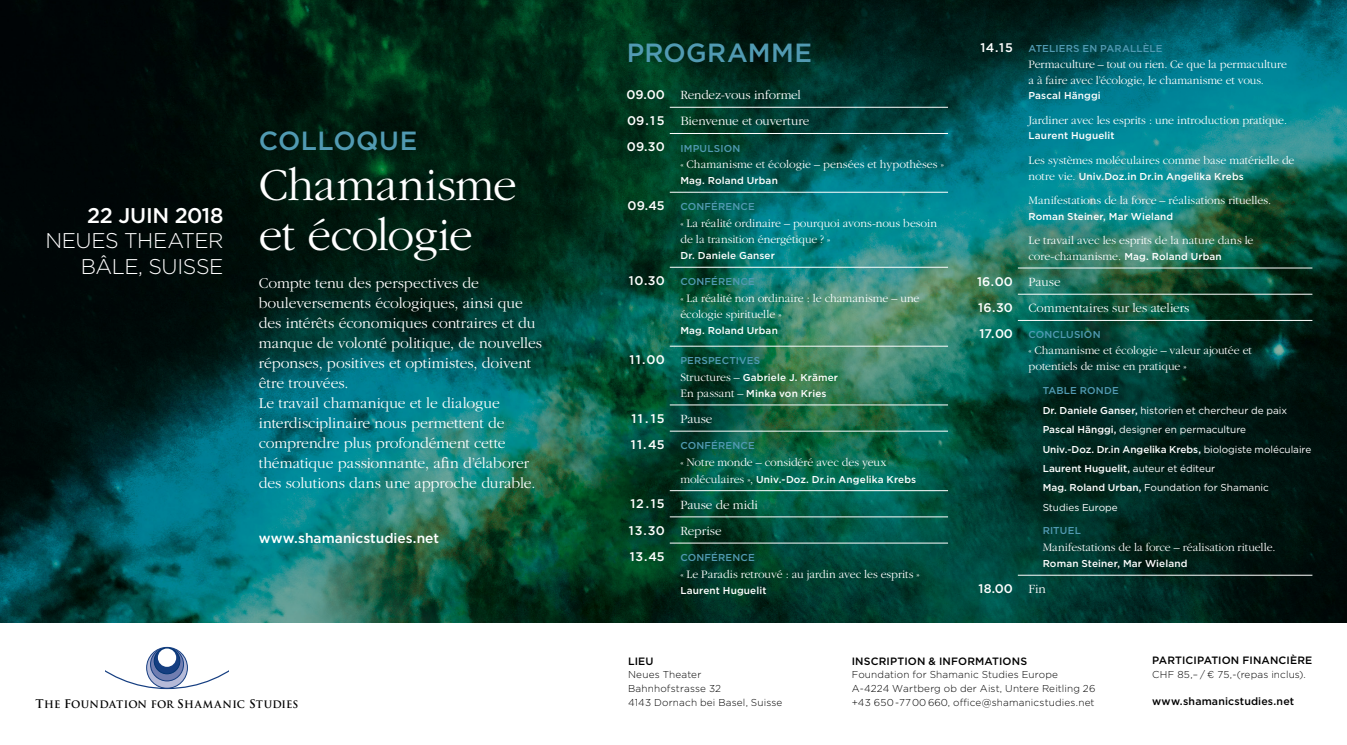
<style>
.page{position:relative;width:1347px;height:745px;background:#fff}
.page>*{position:absolute;margin:0;border:0;box-sizing:border-box;transform-origin:0 0}
.t1{font:300 47.5px/50px "Garamond";letter-spacing:-.015em;color:#fff}
.t2{font:500 26.25px "Gotham";letter-spacing:.015em;color:#519ab2}
.t3{font:300 21.25px/25.6px "Gotham";letter-spacing:-.025em;color:#fff;text-align:right}
.t4{font:500 21.25px "Gotham";letter-spacing:-.015em;color:#fff}
.t5{font:300 15.62px/20px "Garamond";letter-spacing:-.005em;color:#fff}
.t6{font:500 13.75px "Gotham";color:#fff}
.t7{font:300 13.12px/26.1px "Garamond";letter-spacing:-.01em;color:#fff}
.t8{font:500 12.5px/26.1px "Gotham";letter-spacing:.015em;color:#fff}
.t9{font:300 11.88px/15.6px "Garamond";letter-spacing:-.005em;color:#fff}
.t10{font:500 10.62px "Gotham";letter-spacing:.01em;color:#000}
.t11{font:700 10.12px "Trajan";letter-spacing:.01em;color:#000}
.t12{font:500 10px/16.2px "Gotham";letter-spacing:.015em;color:#fff}
.t13{font:10px/19.4px "Gotham";color:#fff}
.t14{font:300 10px/13.8px "Gotham";letter-spacing:.015em;color:#000}
.t15{font:500 10px "Gotham";letter-spacing:.02em;color:#519ab2}
.s1{font-size:11.62px}
.s2{font-family:"Gotham";font-weight:500;font-size:12.5px}
.s3{color:#519ab2}
.s4{font-family:"Garamond";font-weight:300;font-size:11.88px}
.s5{font-family:"Garamond";font-weight:300;font-size:13.12px}
.s6{font-family:"Gotham";font-weight:500;font-size:10px}
.s7{font-weight:500;color:#519ab2}
.s8{font-weight:500}
</style>
<div class="page">
<img style="left:0;top:0;width:1346px;height:622px">
<hr style="left:670px;top:107px;width:278px;height:1px;background:#fff">
<hr style="left:670px;top:133px;width:278px;height:1px;background:#fff">
<hr style="left:670px;top:192px;width:278px;height:1px;background:#fff">
<hr style="left:670px;top:267px;width:278px;height:1px;background:#fff">
<hr style="left:670px;top:346px;width:278px;height:1px;background:#fff">
<hr style="left:670px;top:404px;width:278px;height:1px;background:#fff">
<hr style="left:670px;top:430px;width:278px;height:1px;background:#fff">
<hr style="left:670px;top:490px;width:278px;height:1px;background:#fff">
<hr style="left:670px;top:516px;width:278px;height:1px;background:#fff">
<hr style="left:670px;top:542px;width:278px;height:1px;background:#fff">
<svg style="left:106px;top:671px;width:122px;height:17px"></svg>
<svg style="left:147px;top:647px;width:40px;height:40px"></svg>
<div style="left:146px;top:646px;width:42px;height:42px;border:1px solid #153e81;border-radius:50%"></div>
<svg style="left:150px;top:647px;width:33px;height:33px"></svg>
<div style="left:150px;top:647px;width:34px;height:33px;border:1px solid #153e81;border-radius:50%"></div>
<svg style="left:154px;top:647px;width:26px;height:26px"></svg>
<div style="left:154px;top:647px;width:26px;height:26px;border:1px solid #003472;border-radius:50%"></div>
<div style="left:158px;top:648px;width:18px;height:18px;background:#fff;border-radius:50%"></div>
<hr style="left:1017px;top:267px;width:295px;height:1px;background:#fff">
<hr style="left:1017px;top:294px;width:295px;height:1px;background:#fff">
<hr style="left:1017px;top:320px;width:295px;height:1px;background:#fff">
<hr style="left:1017px;top:574px;width:295px;height:1px;background:#fff">
<h3 class="t4" style="left:87px;top:201px;width:138px">22 JUIN 2018</h3>
<h3 class="t3" style="left:45px;top:227px;width:180px">NEUES THEATER<br>BÂLE, SUISSE</h3>
<h2 class="t2" style="left:259px;top:124px;width:160px">COLLOQUE</h2>
<h1 class="t1" style="left:259px;top:161px;width:260px">Chamanisme et écologie</h1>
<p class="t5" style="left:259px;top:273px;width:285px">Compte tenu des perspectives de bouleversements écologiques, ainsi que des intérêts économiques contraires et du manque de volonté politique, de nouvelles réponses, positives et optimistes, doivent être trouvées.<br>Le travail chamanique et le dialogue interdisciplinaire nous permettent de comprendre plus profondément cette thématique passionnante, afin d’élaborer des solutions dans une approche durable.</p>
<p class="t6" style="left:259px;top:529px;width:182px">www.shamanicstudies.net</p>
<p class="t11" style="left:36px;top:697px;width:264px"><span class="s1">T</span>HE <span class="s1">F</span>OUNDATION FOR <span class="s1">S</span>HAMANIC <span class="s1">S</span>TUDIES</p>
<h2 class="t2" style="left:627px;top:35px;width:187px">PROGRAMME</h2>
<p class="t7" style="left:626px;top:82px;width:184px"><span class="s2">09.00</span> Rendez-vous informel<br><span class="s2">09 .15</span> Bienvenue et ouverture</p>
<p class="t8" style="left:627px;top:133px;width:39px">09.30</p>
<p class="t15" style="left:680px;top:141px;width:61px">IMPULSION</p>
<p class="t9" style="left:680px;top:156px;width:265px">« Chamanisme et écologie – pensées et hypothèses »</p>
<p class="t12" style="left:680px;top:172px;width:99px">Mag. Roland Urban</p>
<p class="t8" style="left:627px;top:192px;width:39px">09.45</p>
<p class="t15" style="left:680px;top:200px;width:76px">CONFÉRENCE</p>
<p class="t9" style="left:680px;top:215px;width:258px;line-height:16.2px">« La réalité ordinaire – pourquoi avons-nous besoin de la transition énergétique ? »</p>
<p class="t12" style="left:680px;top:247px;width:96px">Dr. Daniele Ganser</p>
<p class="t8" style="left:629px;top:267px;width:37px">10.30</p>
<p class="t15" style="left:680px;top:275px;width:76px">CONFÉRENCE</p>
<p class="t9" style="left:680px;top:289px;width:241px;line-height:16.2px">« La réalité non ordinaire : le chamanisme – une écologie spirituelle »</p>
<p class="t12" style="left:680px;top:322px;width:99px">Mag. Roland Urban</p>
<p class="t8" style="left:629px;top:346px;width:37px">11.00</p>
<p class="t12" style="left:680px;top:352px;width:159px"><span class="s3">PERSPECTIVES<br></span><span class="s4">Structures –</span> Gabriele J. Krämer<br><span class="s4">En passant –</span> Minka von Kries</p>
<p class="t8" style="left:630px;top:405px;width:83px">11.15 <span class="s5">Pause<br></span>11.45</p>
<p class="t15" style="left:680px;top:439px;width:76px">CONFÉRENCE</p>
<p class="t9" style="left:680px;top:454px;width:208px">« Notre monde – considéré avec des yeux</p>
<p class="t12" style="left:680px;top:470px;width:237px"><span class="s4">moléculaires »,</span> Univ.-Doz. Dr.in Angelika Krebs</p>
<p class="t7" style="left:629px;top:491px;width:130px"><span class="s2">12 . 15</span> Pause de midi<br><span class="s2">13.30</span> Reprise</p>
<p class="t8" style="left:629px;top:543px;width:37px">13.45</p>
<p class="t15" style="left:680px;top:550px;width:76px">CONFÉRENCE</p>
<p class="t9" style="left:680px;top:566px;width:241px">« Le Paradis retrouvé : au jardin avec les esprits »</p>
<p class="t12" style="left:680px;top:582px;width:88px">Laurent Huguelit</p>
<p class="t8" style="left:980px;top:34px;width:34px">14.15</p>
<p class="t15" style="left:1028px;top:42px;width:136px">ATELIERS EN PARALLÈLE</p>
<p class="t9" style="left:1028px;top:56px;width:260px">Permaculture – tout ou rien. Ce que la permaculture a à faire avec l’écologie, le chamanisme et vous.</p>
<p class="t12" style="left:1028px;top:87px;width:74px">Pascal Hänggi</p>
<p class="t9" style="left:1028px;top:112px;width:260px">Jardiner avec les esprits : une introduction pratique.</p>
<p class="t12" style="left:1028px;top:127px;width:88px">Laurent Huguelit</p>
<p class="t9" style="left:1028px;top:152px;width:267px">Les systèmes moléculaires comme base matérielle de</p>
<p class="t12" style="left:1028px;top:168px;width:217px"><span class="s4">notre vie.</span> Univ.Doz.in Dr.in Angelika Krebs</p>
<p class="t9" style="left:1028px;top:192px;width:244px">Manifestations de la force – réalisations rituelles.</p>
<p class="t12" style="left:1028px;top:208px;width:146px">Roman Steiner, Mar Wieland</p>
<p class="t9" style="left:1028px;top:232px;width:226px">Le travail avec les esprits de la nature dans le core-chamanisme. <span class="s6">Mag. Roland Urban</span></p>
<p class="t8" style="left:977px;top:268px;width:85px">16.00 <span class="s5">Pause</span></p>
<p class="t7" style="left:978px;top:295px;width:213px"><span class="s2">16.30</span> Commentaires sur les ateliers</p>
<p class="t8" style="left:979px;top:320px;width:35px">17.00</p>
<p class="t15" style="left:1028px;top:328px;width:74px">CONCLUSION</p>
<p class="t9" style="left:1028px;top:342px;width:225px">« Chamanisme et écologie – valeur ajoutée et potentiels de mise en pratique »</p>
<p class="t13" style="left:1042px;top:380px;width:270px"><span class="s7">TABLE RONDE<br></span><span class="s8">Dr. Daniele Ganser,</span> historien et chercheur de paix <span class="s8">Pascal Hänggi,</span> designer en permaculture<br><span class="s8">Univ.-Doz. Dr.in Angelika Krebs,</span> biologiste moléculaire <span class="s8">Laurent Huguelit,</span> auteur et éditeur<br><span class="s8">Mag. Roland Urban,</span> Foundation for Shamanic<br>Studies Europe</p>
<p class="t15" style="left:1042px;top:523px;width:40px">RITUEL</p>
<p class="t9" style="left:1042px;top:539px;width:234px">Manifestations de la force – réalisation rituelle.</p>
<p class="t12" style="left:1042px;top:555px;width:146px">Roman Steiner, Mar Wieland</p>
<p class="t8" style="left:978px;top:575px;width:69px">18.00 <span class="s5">Fin</span></p>
<p class="t10" style="left:628px;top:653px;width:27px">LIEU</p>
<p class="t14" style="left:628px;top:667px;width:156px">Neues Theater<br>Bahnhofstrasse 32<br>4143 Dornach bei Basel, Suisse</p>
<p class="t10" style="left:851px;top:653px;width:177px">INSCRIPTION &amp; INFORMATIONS</p>
<p class="t14" style="left:851px;top:667px;width:245px">Foundation for Shamanic Studies Europe<br>A-4224 Wartberg ob der Aist, Untere Reitling 26 +43 650-7700 660, office@shamanicstudies.net</p>
<p class="t10" style="left:1152px;top:653px;width:162px">PARTICIPATION FINANCIÈRE</p>
<p class="t14" style="left:1152px;top:666px;width:155px">CHF 85,– / € 75,-(repas inclus).</p>
<p class="t10" style="left:1152px;top:694px;width:143px">www.shamanicstudies.net</p>
</div>
